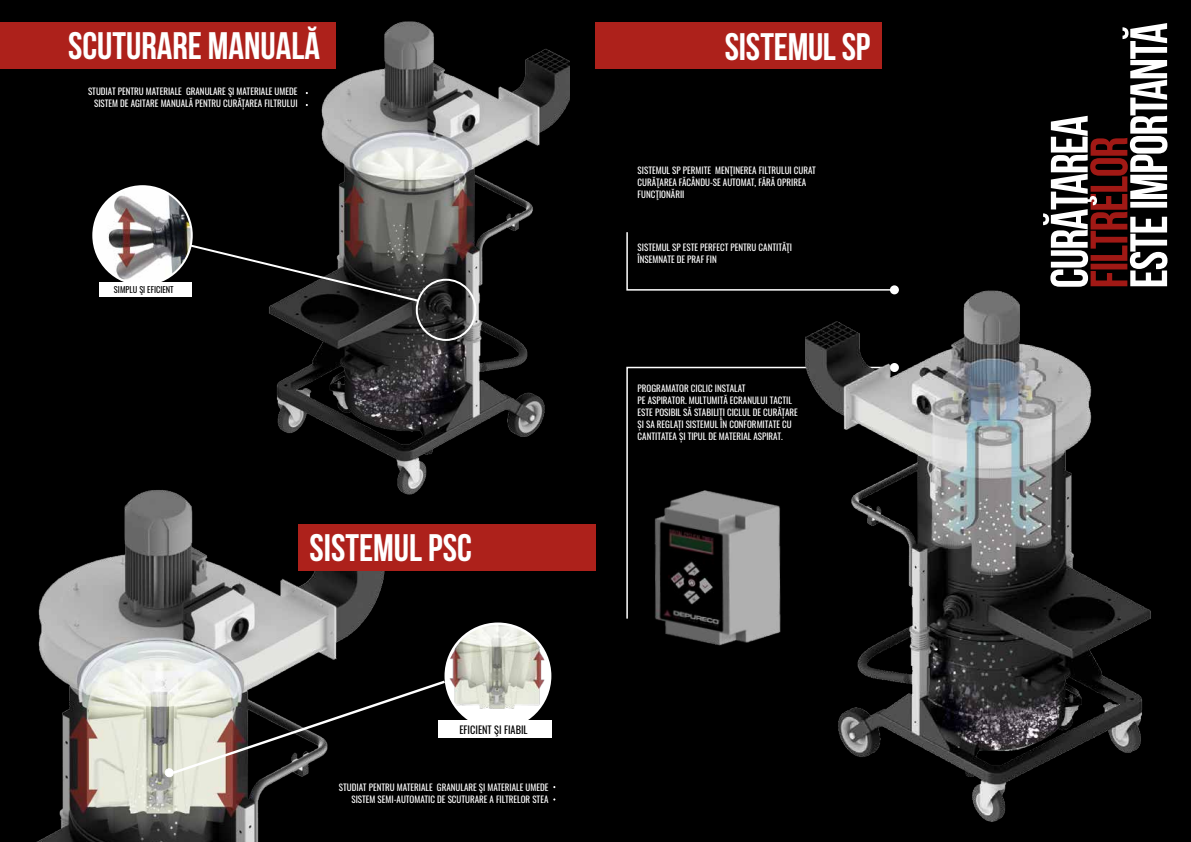
<style>
.page{position:relative;width:1191px;height:842px;background:#000}
.page>*{position:absolute;margin:0;border:0;box-sizing:border-box;transform-origin:0 0}
.t1{font:700 38.3px "Bebas Neue";color:#fff}
.t2{font:10.3px "Oswald";color:#000}
.t3{font:9px/12px "Oswald";color:#fff}
.t4{font:8.4px "Oswald";color:#000}
</style>
<div class="page">
<img style="left:253px;top:21px;width:316px;height:474px">
<img style="left:36px;top:441px;width:355px;height:401px">
<img style="left:96px;top:186px;width:96px;height:96px">
<img style="left:446px;top:624px;width:104px;height:104px;border-radius:52px">
<div style="left:165px;top:769px;width:8px;height:8px;background:#fff;border-radius:50%"></div>
<div style="left:165px;top:769px;width:8px;height:8px;border:1px solid #fff;border-radius:50%"></div>
<div style="left:0;top:23px;width:335px;height:46px;background:#ad211b"></div>
<div style="left:298px;top:524px;width:297px;height:47px;background:#ad211b"></div>
<div style="left:99px;top:282px;width:92px;height:15px;background:#fff"></div>
<div style="left:438px;top:720px;width:113px;height:18px;background:#fff"></div>
<svg style="left:626px;top:366px;width:179px;height:86px"></svg>
<img style="left:805px;top:121px;width:363px;height:701px">
<div style="left:595px;top:23px;width:286px;height:46px;background:#ad211b"></div>
<svg style="left:626px;top:231px;width:270px;height:60px"></svg>
<div style="left:890px;top:285px;width:9px;height:9px;background:#fff;border-radius:50%"></div>
<img style="left:626px;top:452px;width:155px;height:194px">
<div style="left:416px;top:279px;width:60px;height:62px;border:2px solid #fff;border-radius:50%"></div>
<svg style="left:188px;top:243px;width:233px;height:60px"></svg>
<svg style="left:170px;top:679px;width:277px;height:97px"></svg>
<svg style="left:1043px;top:23px;width:124px;height:264px"></svg>
<h1 class="t1" style="left:68px;top:25px;width:253px">SCUTURARE MANUALĂ</h1>
<p class="t3" style="left:88px;top:84px;width:211px;text-align:right">STUDIAT PENTRU MATERIALE GRANULARE ŞI MATERIALE UMEDE<br>SISTEM DE AGITARE MANUALĂ PENTRU CURĂȚAREA FILTRULUI</p>
<p class="t4" style="left:114px;top:282px;width:61px">SIMPLU ŞI EFICIENT</p>
<h1 class="t1" style="left:309px;top:526px;width:164px">SISTEMUL PSC</h1>
<p class="t2" style="left:459px;top:720px;width:70px">EFICIENT ŞI FIABIL</p>
<p class="t3" style="left:339px;top:781px;width:211px;text-align:right">STUDIAT PENTRU MATERIALE GRANULARE ŞI MATERIALE UMEDE<br>SISTEM SEMI-AUTOMATIC DE SCUTURARE A FILTRELOR STEA</p>
<h1 class="t1" style="left:724px;top:26px;width:147px">SISTEMUL SP</h1>
<p class="t3" style="left:637px;top:164px;width:180px">SISTEMUL SP PERMITE MENŢINEREA FILTRULUI CURAT<br>CURĂŢAREA FĂCÂNDU-SE AUTOMAT, FĂRĂ OPRIREA<br>FUNCŢIONĂRII</p>
<p class="t3" style="left:637px;top:240px;width:156px">SISTEMUL SP ESTE PERFECT PENTRU CANTITĂŢI<br>ÎNSEMNATE DE PRAF FIN</p>
<p class="t3" style="left:637px;top:381px;width:162px">PROGRAMATOR CICLIC INSTALAT<br>PE ASPIRATOR. MULTUMITĂ ECRANULUI TACTIL ESTE POSIBIL SĂ STABILIȚI CICLUL DE CURĂȚARE ȘI SA REGLAȚI SISTEMUL ÎN CONFORMITATE CU CANTITATEA ȘI TIPUL DE MATERIAL ASPIRAT.</p>
</div>
